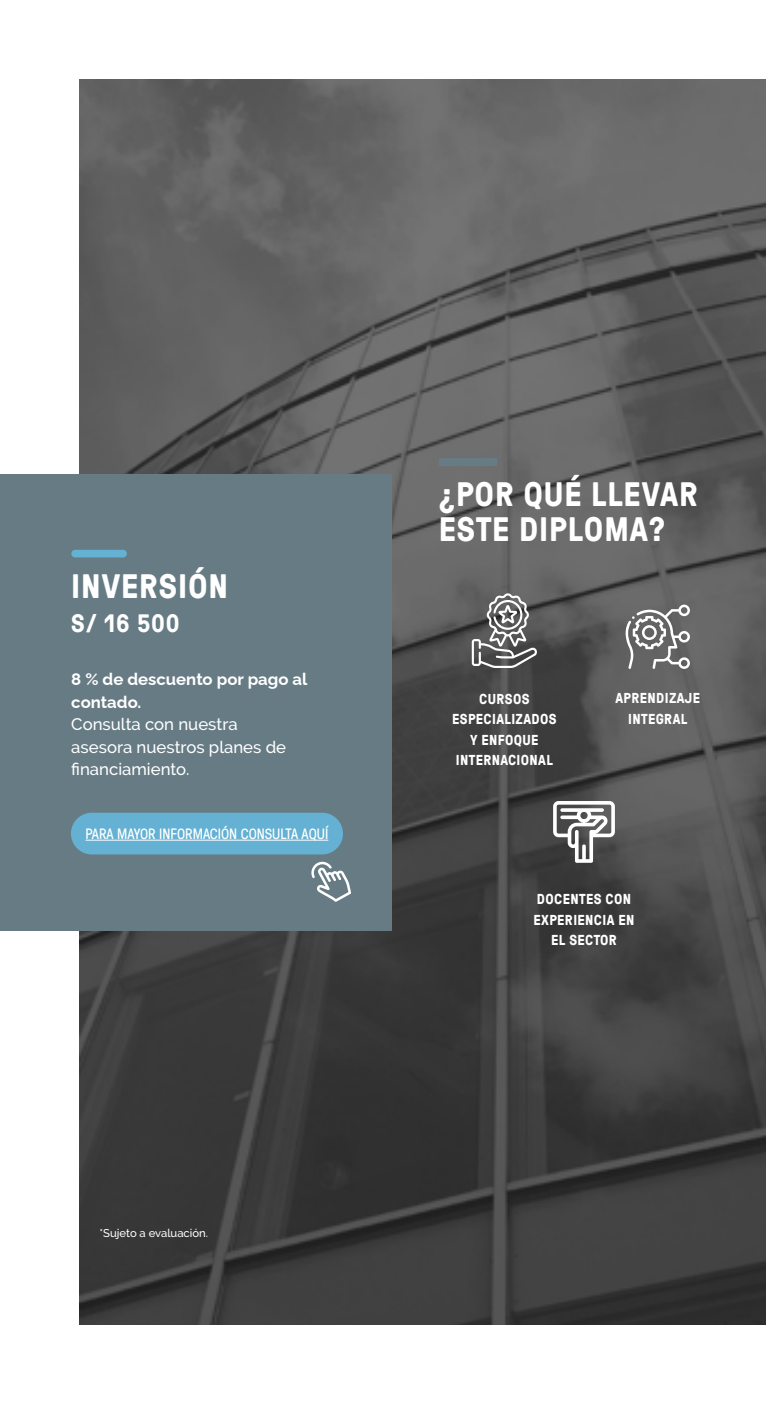
<style>
.page{position:relative;width:766px;height:1404px;background:#fff}
.page>*{position:absolute;margin:0;border:0;box-sizing:border-box;transform-origin:0 0}
.t1{font:700 33.75px/34.9px "GT Pressura";letter-spacing:.025em;color:#fff}
.t2{font:700 24.97px "GT Pressura";color:#fff}
.t3{font:500 16.65px/22.5px "Raleway";color:#fff}
.t4{font:700 16.65px/22.5px "Raleway";color:#fff}
.t5{font:14.62px "GT Pressura";color:#fff}
.t6{font:700 14.4px/20.2px "GT Pressura";letter-spacing:.025em;color:#fff;text-align:center}
.t7{font:500 11.25px "Raleway";color:#fff}
</style>
<div class="page">
<img style="left:80px;top:80px;width:685px;height:1243px">
<div style="left:438px;top:458px;width:58px;height:8px;background:#677b84"></div>
<svg style="left:471px;top:592px;width:66px;height:76px"></svg>
<svg style="left:553px;top:801px;width:61px;height:61px"></svg>
<svg style="left:625px;top:604px;width:64px;height:65px"></svg>
<div style="left:0;top:474px;width:392px;height:456px;background:#677b84"></div>
<div style="left:71px;top:549px;width:56px;height:8px;background:#64b1d3;border-radius:4px"></div>
<div style="left:71px;top:812px;width:272px;height:42px;background:#64b1d3;border-radius:21px"></div>
<hr style="left:86px;top:839px;width:242px;height:1px;background:#fff">
<svg style="left:311px;top:861px;width:40px;height:40px"></svg>
<h1 class="t1" style="left:71px;top:567px;width:158px">INVERSIÓN</h1>
<h2 class="t2" style="left:71px;top:605px;width:110px">S/ 16 500</h2>
<p class="t4" style="left:71px;top:666px;width:238px">8 % de descuento por pago al contado.</p>
<p class="t3" style="left:71px;top:713px;width:216px">Consulta con nuestra asesora nuestros planes de financiamiento.</p>
<p class="t5" style="left:86px;top:823px;width:244px">PARA MAYOR INFORMACIÓN CONSULTA AQUÍ</p>
<h1 class="t1" style="left:438px;top:475px;width:260px">¿POR QUÉ LLEVAR<br>ESTE DIPLOMA?</h1>
<p class="t6" style="left:452px;top:688px;width:106px">CURSOS<br>ESPECIALIZADOS<br>Y ENFOQUE<br>INTERNACIONAL</p>
<p class="t6" style="left:615px;top:687px;width:86px">APRENDIZAJE<br>INTEGRAL</p>
<p class="t6" style="left:533px;top:888px;width:102px">DOCENTES CON<br>EXPERIENCIA EN<br>EL SECTOR</p>
<p class="t7" style="left:99px;top:1226px;width:110px">*Sujeto a evaluación.</p>
</div>
